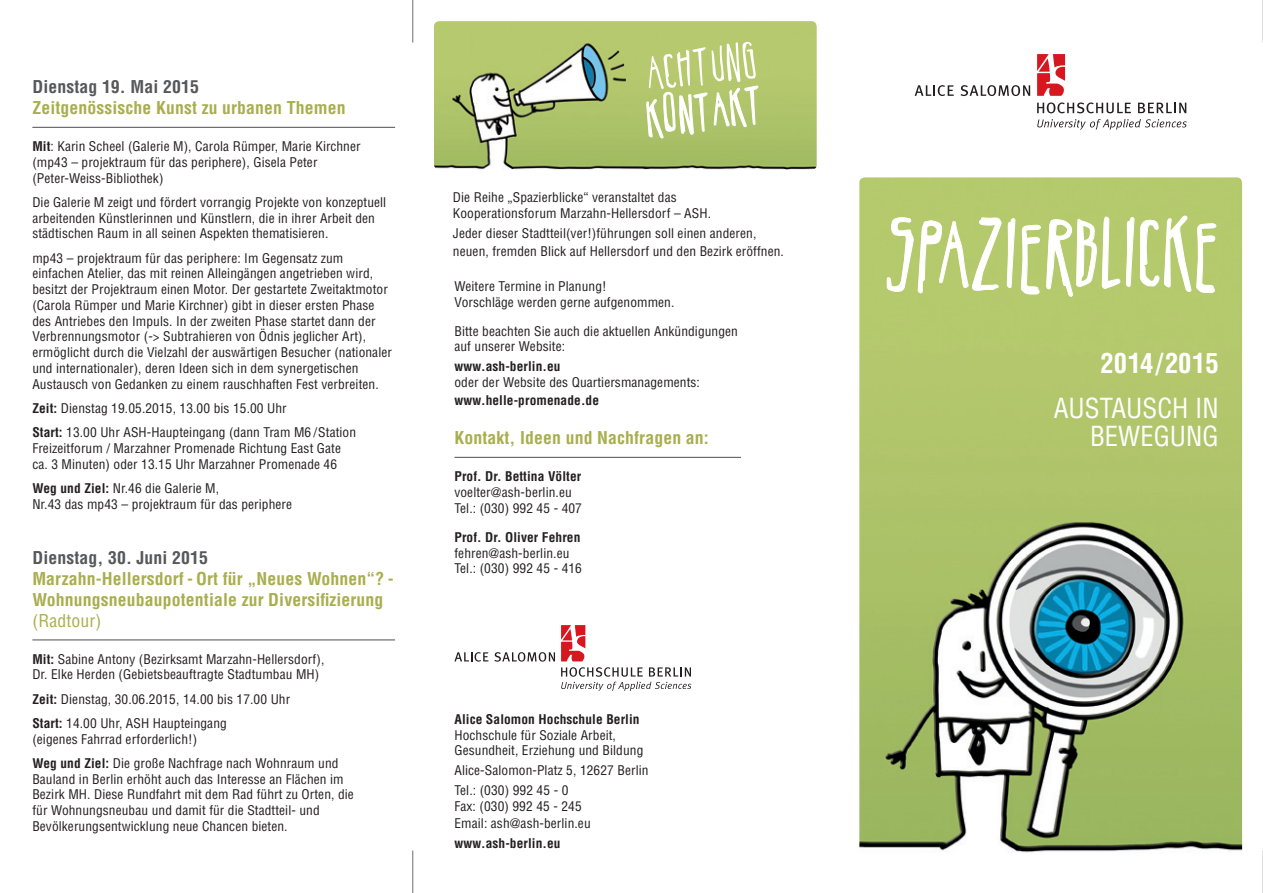
<style>
.page{position:relative;width:1263px;height:893px;background:#fff}
.page>*{position:absolute;margin:0;border:0;box-sizing:border-box;transform-origin:0 0}
.t1{font:88.35px "Belizarius";color:#fff}
.t2{font:45.6px/45.3px "Belizarius";color:#fff}
.t3{font:condensed 27px/27.9px "Helvetica";color:#fff;text-align:right}
.t4{font:700 condensed 27px "Helvetica";color:#fff}
.t5{font:700 condensed 17.25px/21px "Helvetica";letter-spacing:.005em;color:#a9ae4e}
.t6{font:700 condensed 17.25px "Helvetica";letter-spacing:.005em;color:#57585a}
.t7{font:condensed 17.25px "Helvetica";letter-spacing:.005em;color:#a9ae4e}
.t8{font:condensed 13.05px/15.8px "Helvetica";letter-spacing:.005em;color:#231f20}
.t9{font:700 condensed 13.05px "Helvetica";letter-spacing:.005em;color:#231f20}
.s1{font-weight:700}
</style>
<div class="page">
<hr style="left:1262px;top:0;width:1px;height:43px;background:#6c6d70">
<hr style="left:1262px;top:850px;width:1px;height:43px;background:#6c6d70">
<hr style="left:412px;top:0;width:1px;height:43px;background:#6c6d70">
<hr style="left:412px;top:850px;width:1px;height:43px;background:#6c6d70">
<svg style="left:454px;top:652px;width:34px;height:10px"></svg>
<svg style="left:494px;top:652px;width:61px;height:10px"></svg>
<svg style="left:561px;top:667px;width:130px;height:24px"></svg>
<svg style="left:561px;top:625px;width:24px;height:36px"></svg>
<hr style="left:454px;top:457px;width:287px;height:1px;background:#57585a">
<img style="left:859px;top:177px;width:383px;height:676px">
<svg style="left:1037px;top:102px;width:94px;height:11px"></svg>
<svg style="left:1138px;top:103px;width:48px;height:10px"></svg>
<svg style="left:915px;top:85px;width:39px;height:11px"></svg>
<svg style="left:960px;top:85px;width:70px;height:11px"></svg>
<svg style="left:1037px;top:119px;width:150px;height:11px"></svg>
<svg style="left:1037px;top:54px;width:28px;height:42px"></svg>
<hr style="left:32px;top:127px;width:363px;height:1px;background:#57585a">
<hr style="left:32px;top:639px;width:363px;height:1px;background:#57585a">
<img style="left:434px;top:21px;width:383px;height:149px">
<svg style="left:646px;top:72px;width:62px;height:67px;background:#bbcd81"></svg>
<svg style="left:714px;top:68px;width:44px;height:59px;background:#bccd81"></svg>
<svg style="left:886px;top:215px;width:331px;height:82px;background:#bcce7c"></svg>
<h3 class="t6" style="left:32px;top:76px;width:168px">Dienstag 19. Mai 2015</h3>
<h3 class="t5" style="left:32px;top:97px;width:315px">Zeitgenössische Kunst zu urbanen Themen</h3>
<p class="t8" style="left:32px;top:138px;width:330px"><span class="s1">Mit</span>: Karin Scheel (Galerie M), Carola Rümper, Marie Kirchner (mp43 – projektraum für das periphere), Gisela Peter (Peter-Weiss-Bibliothek)</p>
<p class="t8" style="left:32px;top:194px;width:355px">Die Galerie M zeigt und fördert vorrangig Projekte von konzeptuell arbeitenden Künstlerinnen und Künstlern, die in ihrer Arbeit den städtischen Raum in all seinen Aspekten thematisieren.</p>
<p class="t8" style="left:32px;top:250px;width:361px">mp43 – projektraum für das periphere: I m Gegensatz zum einfachen Atelier, das mit reinen Alleingängen angetrieben wird, besitzt der Projektraum einen Motor. Der gestartete Zweitaktmotor (Carola Rümper und Marie Kirchner) gibt in dieser ersten Phase des Antriebes den I mpuls. I n der zweiten Phase startet dann der Verbrennungsmotor (-&gt; Subtrahieren von Ödnis jeglicher Art), ermöglicht durch die Vielzahl der auswärtigen Besucher (nationaler und internationaler), deren Ideen sich in dem synergetischen Austausch von Gedanken zu einem rauschhaften Fest verbreiten.</p>
<p class="t8" style="left:32px;top:396px;width:325px;line-height:24.3px"><span class="s1">Zeit:</span> Dienstag 19.05.2015, 13.00 bis 15.00 Uhr<br><span class="s1">Start:</span> 13.00 Uhr ASH-Haupteingang (dann Tram M6 / Station</p>
<p class="t8" style="left:32px;top:440px;width:310px">Freizeitforum / Marzahner Promenade Richtung East Gate ca. 3 Minuten) oder 13.15 Uhr Marzahner Promenade 46</p>
<p class="t8" style="left:32px;top:480px;width:261px"><span class="s1">Weg und Ziel:</span> Nr.46 die Galerie M,<br>Nr.43 das mp43 – projektraum für das periphere</p>
<h3 class="t6" style="left:32px;top:547px;width:177px">Dienstag, 30. Juni 2015</h3>
<h3 class="t5" style="left:32px;top:568px;width:363px">Marzahn-Hellersdorf - Ort für „Neues Wohnen“? -<br>Wohnungsneubaupotentiale zur Diversifizierung</h3>
<h3 class="t7" style="left:32px;top:609px;width:70px">(Radtour)</h3>
<p class="t8" style="left:32px;top:651px;width:293px"><span class="s1">Mit:</span> Sabine Antony (Bezirksamt Marzahn-Hellersdorf),<br>Dr. Elke Herden (Gebietsbeauftragte Stadtumbau MH)</p>
<p class="t8" style="left:32px;top:686px;width:259px;line-height:24.3px"><span class="s1">Zeit:</span> Dienstag, 30.06.2015, 14.00 bis 17.00 Uhr<br><span class="s1">Start:</span> 14.00 Uhr, ASH Haupteingang</p>
<p class="t8" style="left:32px;top:726px;width:308px;line-height:24.3px">(eigenes Fahrrad erforderlich!)<br><span class="s1">Weg und Ziel:</span> Die große Nachfrage nach Wohnraum und</p>
<p class="t8" style="left:32px;top:771px;width:323px">Bauland in Berlin erhöht auch das I nteresse an Flächen im Bezirk MH. Diese Rundfahrt mit dem Rad führt zu Orten, die für Wohnungsneubau und damit für die Stadtteil- und Bevölkerungsentwicklung neue Chancen bieten.</p>
<h2 class="t2" style="left:638px;top:55px;width:120px;rotate:-8deg">Achtung<br>KoNTAKT</h2>
<p class="t8" style="left:453px;top:189px;width:260px">Die Reihe „Spazierblicke“ veranstaltet das<br>Kooperationsforum Marzahn-Hellersdorf – ASH.</p>
<p class="t8" style="left:453px;top:224px;width:332px;line-height:18px">Jeder dieser Stadtteil(ver!)führungen soll einen anderen, neuen, fremden Blick auf Hellersdorf und den Bezirk eröffnen.</p>
<h1 class="t1" style="left:885px;top:203px;width:338px;rotate:-1deg">Spazierblicke</h1>
<p class="t8" style="left:454px;top:278px;width:221px">Weitere Termine in Planung!<br>Vorschläge werden gerne aufgenommen.</p>
<p class="t8" style="left:454px;top:323px;width:285px">Bitte beachten Sie auch die aktuellen Ankündigungen auf unserer Website:</p>
<p class="t9" style="left:454px;top:359px;width:108px">www.ash-berlin.eu</p>
<p class="t8" style="left:454px;top:374px;width:247px">oder der Website des Quartiersmanagements:</p>
<p class="t9" style="left:454px;top:392px;width:146px">www.helle-promenade.de</p>
<h3 class="t5" style="left:454px;top:427px;width:256px">Kontakt, Ideen und Nachfragen an:</h3>
<p class="t9" style="left:454px;top:468px;width:128px">Prof. Dr. Bettina Völter</p>
<p class="t8" style="left:454px;top:484px;width:129px;line-height:16.5px">voelter@ash-berlin.eu<br>Tel.: (030) 992 45 - 407</p>
<p class="t9" style="left:454px;top:529px;width:127px">Prof. Dr. Oliver Fehren</p>
<p class="t8" style="left:454px;top:545px;width:129px">fehren@ash-berlin.eu<br>Tel.: (030) 992 45 - 416</p>
<h3 class="t4" style="left:1100px;top:347px;width:120px">2014/2015</h3>
<h3 class="t3" style="left:1054px;top:394px;width:47px">AUstaus</h3>
<h3 class="t3" style="left:1090px;top:394px;width:130px">ch in<br>BEWEGUNG</h3>
<p class="t9" style="left:454px;top:711px;width:187px">Alice Salomon Hochschule Berlin</p>
<p class="t8" style="left:454px;top:727px;width:190px">Hochschule für Soziale Arbeit,<br>Gesundheit, Erziehung und Bildung</p>
<p class="t8" style="left:454px;top:760px;width:196px;line-height:20px">Alice-Salomon-Platz 5, 12627 Berlin<br>Tel.: (030) 992 45 - 0</p>
<p class="t8" style="left:454px;top:798px;width:138px;line-height:16.5px">Fax: (030) 992 45 - 245<br>Email: ash@ash-berlin.eu</p>
<p class="t9" style="left:454px;top:835px;width:108px">www.ash-berlin.eu</p>
</div>
